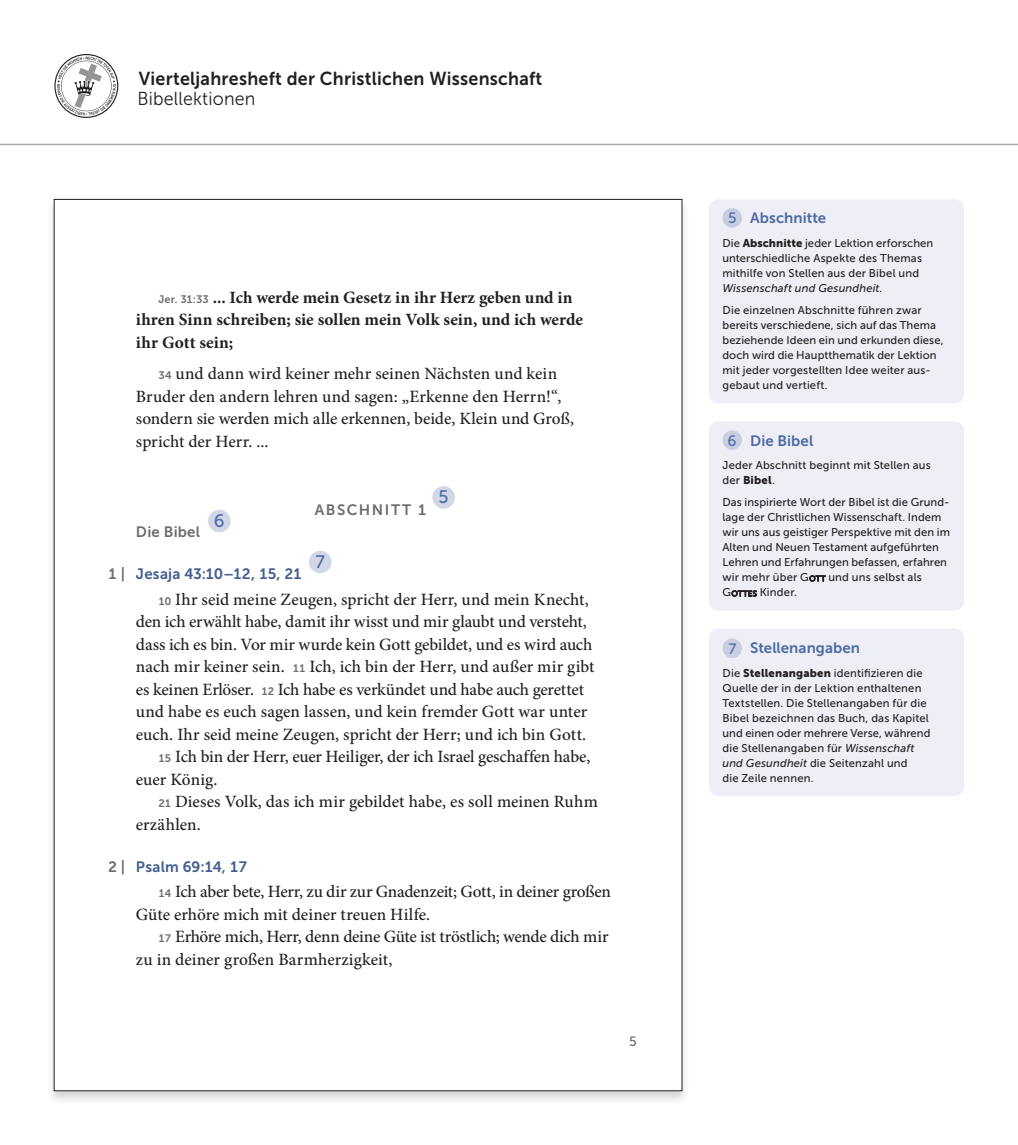
<style>
.page{position:relative;width:1018px;height:1145px;background:#fff}
.page>*{position:absolute;margin:0;border:0;box-sizing:border-box;transform-origin:0 0}
.t1{font:18.75px "Museo Sans 700";letter-spacing:.015em;color:#231f20;scale:.95 1}
.t2{font:18.75px "Museo Sans 300";letter-spacing:.01em;color:#231f20;scale:.95 1}
.Label_Numbers{font:18px "Museo Sans 500";color:#4f6aa4}
.t3{font:500 17.25px/22.5px "Minion Pro";letter-spacing:-.005em;color:#231f20}
.t4{font:700 17.25px/22.5px "Minion Pro";color:#231f20}
.t5{font:15px "Museo Sans 700";letter-spacing:.015em;color:#425d8f}
.Headers{font:15px "Museo Sans 700";letter-spacing:.005em;color:#4f6aa4}
.t6{font:15px "Museo Sans 700";letter-spacing:.095em;color:#6c6d70}
.t7{font:15px "Museo Sans 700";letter-spacing:.02em;color:#6c6d70}
.Label_Numbers__small{font:15px "Museo Sans 500";color:#4f6aa4}
.t8{font:13.5px "Museo Sans 500";color:#6c6d70}
.Main_Text{font:11.25px/15px "Museo Sans 500";letter-spacing:.01em;color:#231f20}
.s1{font-family:"Museo Sans 700";font-weight:400;font-size:10.8px;color:#6c6d70}
.s2{color:#6c6d70}
.s3{font-family:"Museo Sans 900"}
.s4{font-style:italic}
.s5{font-size:7.8px}
</style>
<div class="page">
<hr style="left:0;top:144px;width:1018px;height:1px;background:#a8a9ad">
<svg style="left:54px;top:54px;width:64px;height:64px"></svg>
<div style="left:110px;top:109px;width:9px;height:10px;background:#fff"></div>
<div style="left:46px;top:197px;width:645px;height:908px;background:#231f20;opacity:.2"></div>
<div style="left:54px;top:199px;width:628px;height:891px;background:#fff"></div>
<div style="left:432px;top:486px;width:23px;height:22px;background:#d3d6e7;border-radius:50%"></div>
<div style="left:208px;top:510px;width:23px;height:22px;background:#d3d6e7;border-radius:50%"></div>
<div style="left:709px;top:199px;width:255px;height:204px;background:#eeeff6;border-radius:9px"></div>
<div style="left:722px;top:208px;width:20px;height:20px;background:#c9cde2;border-radius:50%"></div>
<div style="left:709px;top:421px;width:255px;height:189px;background:#eeeff6;border-radius:9px"></div>
<div style="left:722px;top:430px;width:20px;height:20px;background:#c9cde2;border-radius:50%"></div>
<div style="left:709px;top:628px;width:255px;height:168px;background:#eeeff6;border-radius:9px"></div>
<div style="left:722px;top:638px;width:20px;height:20px;background:#c9cde2;border-radius:50%"></div>
<div style="left:309px;top:550px;width:22px;height:23px;background:#d3d6e7;border-radius:50%"></div>
<p class="t1" style="left:139px;top:68px;width:426px">Vierteljahresheft der Christlichen Wissenschaft</p>
<p class="t2" style="left:138px;top:88px;width:126px">Bibellektionen</p>
<p class="t4" style="left:136px;top:286px;width:449px;text-indent:23px"><span class="s1">Jer. 31:33</span> ... Ich werde mein Gesetz in ihr Herz geben und in ihren Sinn schreiben; sie sollen mein Volk sein, und ich werde ihr Gott sein;</p>
<p class="t3" style="left:136px;top:363px;width:440px;text-indent:23px"><span class="s1">34</span> und dann wird keiner mehr seinen Nächsten und kein Bruder den andern lehren und sagen: „Erkenne den Herrn!“, sondern sie werden mich alle erkennen, beide, Klein und Groß, spricht der Herr. ...</p>
<p class="Label_Numbers" style="left:439px;top:487px;width:12px">5</p>
<p class="t6" style="left:315px;top:501px;width:113px">ABSCHNITT 1</p>
<p class="Label_Numbers" style="left:214px;top:511px;width:12px">6</p>
<p class="t7" style="left:136px;top:523px;width:66px">Die Bibel</p>
<p class="t5" style="left:108px;top:565px;width:195px"><span class="s2">1 |</span> Jesaja 43:10–12, 15, 21</p>
<p class="t3" style="left:158px;top:588px;width:432px"><span class="s1">10</span> Ihr seid meine Zeugen, spricht der Herr, und mein Knecht,</p>
<p class="t3" style="left:136px;top:610px;width:452px">den ich erwählt habe, damit ihr wisst und mir glaubt und versteht,</p>
<p class="t3" style="left:136px;top:633px;width:458px">dass ich es bin. Vor mir wurde kein Gott gebildet, und es wird auch</p>
<p class="t3" style="left:136px;top:655px;width:460px">nach mir keiner sein. <span class="s1">11</span> Ich, ich bin der Herr, und außer mir gibt</p>
<p class="t3" style="left:136px;top:678px;width:450px">es keinen Erlöser. <span class="s1">12</span> Ich habe es verkündet und habe auch gerettet</p>
<p class="t3" style="left:136px;top:700px;width:453px">und habe es euch sagen lassen, und kein fremder Gott war unter</p>
<p class="t3" style="left:136px;top:723px;width:452px">euch. Ihr seid meine Zeugen, spricht der Herr; und ich bin Gott.</p>
<p class="t3" style="left:158px;top:745px;width:433px"><span class="s1">15</span> Ich bin der Herr, euer Heiliger, der ich Israel geschaffen habe,</p>
<p class="t3" style="left:136px;top:768px;width:83px">euer König.</p>
<p class="t3" style="left:158px;top:790px;width:441px"><span class="s1">21</span> Dieses Volk, das ich mir gebildet habe, es soll meinen Ruhm</p>
<p class="t3" style="left:136px;top:813px;width:66px">erzählen.</p>
<p class="t5" style="left:108px;top:858px;width:140px"><span class="s2">2 |</span> Psalm 69:14, 17</p>
<p class="t3" style="left:158px;top:880px;width:454px"><span class="s1">14</span> Ich aber bete, Herr, zu dir zur Gnadenzeit; Gott, in deiner großen</p>
<p class="t3" style="left:136px;top:903px;width:296px">Güte erhöre mich mit deiner treuen Hilfe.</p>
<p class="t3" style="left:158px;top:925px;width:452px"><span class="s1">17</span> Erhöre mich, Herr, denn deine Güte ist tröstlich; wende dich mir</p>
<p class="t3" style="left:136px;top:948px;width:258px">zu in deiner großen Barmherzigkeit,</p>
<p class="Label_Numbers" style="left:315px;top:552px;width:11px">7</p>
<p class="t8" style="left:629px;top:1033px;width:9px">5</p>
<p class="Headers" style="left:750px;top:210px;width:77px">Abschnitte</p>
<p class="Main_Text" style="left:722px;top:235px;width:212px">Die <span class="s3">Abschnitte</span> jeder Lektion erforschen unterschiedliche Aspekte des Themas mithilfe von Stellen aus der Bibel und <span class="s4">Wissenschaft und Gesundheit.</span></p>
<p class="Main_Text" style="left:722px;top:303px;width:223px">Die einzelnen Abschnitte führen zwar bereits verschiedene, sich auf das Thema beziehende Ideen ein und erkunden diese, doch wird die Hauptthematik der Lektion mit jeder vorgestellten Idee weiter aus&shy;gebaut und vertieft.</p>
<p class="Label_Numbers__small" style="left:728px;top:210px;width:10px">5</p>
<p class="Label_Numbers__small" style="left:728px;top:432px;width:10px">6</p>
<p class="Headers" style="left:750px;top:432px;width:65px">Die Bibel</p>
<p class="Main_Text" style="left:722px;top:457px;width:210px">Jeder Abschnitt beginnt mit Stellen aus der <span class="s3">Bibel</span>.</p>
<p class="Main_Text" style="left:722px;top:495px;width:229px">Das inspirierte Wort der Bibel ist die Grund&shy;lage der Christlichen Wissenschaft. Indem wir uns aus geistiger Perspektive mit den im Alten und Neuen Testament aufgeführten Lehren und Erfahrungen befassen, erfahren wir mehr über G<span class="s5">OTT</span> und uns selbst als G<span class="s5">OTTES</span> Kinder.</p>
<p class="Headers" style="left:750px;top:640px;width:111px">Stellenangaben</p>
<p class="Main_Text" style="left:722px;top:666px;width:210px">Die <span class="s3">Stellenangaben</span> identifizieren die Quelle der in der Lektion enthaltenen Textstellen. Die Stellenangaben für die Bibel bezeichnen das Buch, das Kapitel und einen oder mehrere Verse, während die Stellenangaben für <span class="s4">Wissenschaft und Gesundheit</span> die Seitenzahl und<br>die Zeile nennen.</p>
<p class="Label_Numbers__small" style="left:728px;top:640px;width:9px">7</p>
</div>
